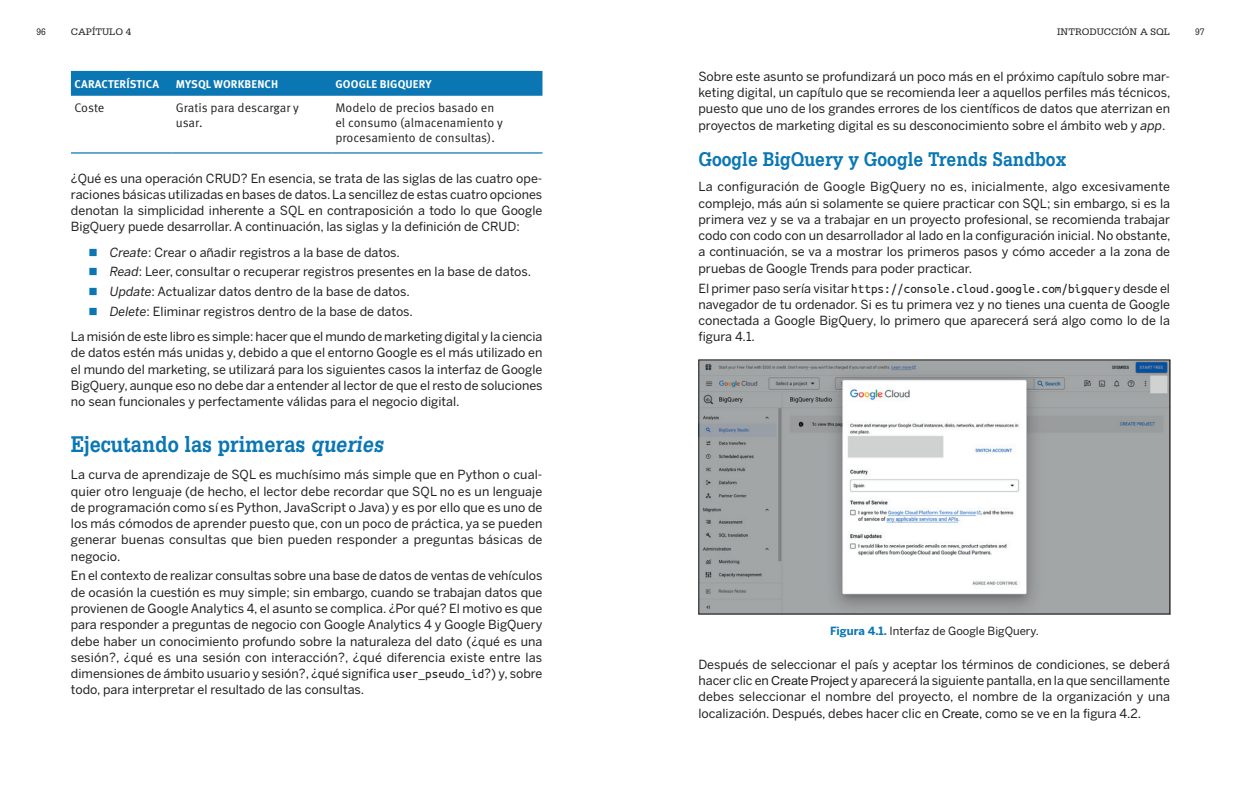
<style>
.page{position:relative;width:1241px;height:798px;background:#fff}
.page>*{position:absolute;margin:0;border:0;box-sizing:border-box;transform-origin:0 0}
.t1{font:700 24px "Serifa Std";color:#0a77b4;scale:.83 1}
.t2{font:700 21px "Serifa Std";color:#0a77b4;scale:.83 1}
.t3{font:13.12px "Ubuntu Mono";color:#231f20}
.t4{font:12.5px/16.2px "Benton Sans";color:#231f20;text-align:justify}
.t5{font:12.5px/15px "Meta OT Norm";color:#231f20}
.t6{font:700 11.25px "Meta OT";letter-spacing:.01em;color:#fff}
.t7{font:11.25px "Benton Sans";color:#231f20}
.t8{font:10px "Serifa Std";color:#231f20}
.t9{font:10px "Serifa Std";color:#231f20;scale:.85 1}
.s1{color:#0a77b4}
.s2{font-style:italic}
.s3{font-family:"Ubuntu Mono";font-size:13.12px}
.s4{font-family:"Benton Sans";font-size:12.5px}
.s5{font-weight:700;color:#0a77b4}
.s6{font-family:"Arial MT Std"}
</style>
<div class="page">
<div style="left:71px;top:71px;width:471px;height:25px;background:#0a77b4"></div>
<hr style="left:71px;top:152px;width:101px;height:1px;background:#0a77b4">
<hr style="left:172px;top:152px;width:160px;height:1px;background:#0a77b4">
<hr style="left:332px;top:152px;width:210px;height:1px;background:#0a77b4">
<img style="left:700px;top:361px;width:467px;height:251px">
<p class="t9" style="left:37px;top:26px;width:13px">96</p>
<p class="t8" style="left:71px;top:26px;width:62px">CAPÍTULO 4</p>
<p class="t8" style="left:1057px;top:26px;width:114px">INTRODUCCIÓN A SQL</p>
<p class="t9" style="left:1194px;top:26px;width:13px">97</p>
<p class="t6" style="left:74px;top:76px;width:86px">CARACTERÍSTICA</p>
<p class="t6" style="left:176px;top:76px;width:104px">MYSQL WORKBENCH</p>
<p class="t6" style="left:335px;top:76px;width:98px">GOOGLE BIGQUERY</p>
<p class="t5" style="left:74px;top:101px;width:31px">Coste</p>
<p class="t5" style="left:176px;top:101px;width:124px">Gratis para descargar y usar.</p>
<p class="t5" style="left:335px;top:101px;width:169px">Modelo de precios basado en el consumo (almacenamiento y procesamiento de consultas).</p>
<p class="t4" style="left:71px;top:170px;width:473px">¿Qué es una operación CRUD? En esencia, se trata de las siglas de las cuatro ope&shy;raciones básicas utilizadas en bases de datos. La sencillez de estas cuatro opciones denotan la simplicidad inherente a SQL en contraposición a todo lo que Google BigQuery puede desarrollar. A continuación, las siglas y la definición de CRUD:</p>
<p class="t4" style="left:89px;top:243px;width:313px"><span class="s1">■</span> <span class="s2">Create</span>: Crear o añadir registros a la base de datos.</p>
<p class="t4" style="left:89px;top:263px;width:444px"><span class="s1">■</span> <span class="s2">Read</span>: Leer, consultar o recuperar registros presentes en la base de datos.</p>
<p class="t4" style="left:89px;top:283px;width:322px"><span class="s1">■</span> <span class="s2">Update</span>: Actualizar datos dentro de la base de datos.</p>
<p class="t4" style="left:71px;top:298px;width:473px;line-height:25.1px;text-indent:18px"><span class="s1">■</span> <span class="s2">Delete</span>: Eliminar registros dentro de la base de datos.<br>La misión de este libro es simple: hacer que el mundo de marketing digital y la ciencia</p>
<p class="t4" style="left:71px;top:344px;width:473px">de datos estén más unidas y, debido a que el entorno Google es el más utilizado en el mundo del marketing, se utilizará para los siguientes casos la interfaz de Google BigQuery, aunque eso no debe dar a entender al lector de que el resto de soluciones no sean funcionales y perfectamente válidas para el negocio digital.</p>
<h1 class="t1" style="left:71px;top:430px;width:382px">Ejecutando las primeras queries</h1>
<p class="t4" style="left:71px;top:466px;width:473px">La curva de aprendizaje de SQL es muchísimo más simple que en Python o cual&shy;quier otro lenguaje (de hecho, el lector debe recordar que SQL no es un lenguaje de programación como sí es Python, JavaScript o Java) y es por ello que es uno de los más cómodos de aprender puesto que, con un poco de práctica, ya se pueden generar buenas consultas que bien pueden responder a preguntas básicas de negocio.</p>
<p class="t4" style="left:71px;top:567px;width:473px">En el contexto de realizar consultas sobre una base de datos de ventas de vehículos de ocasión la cuestión es muy simple; sin embargo, cuando se trabajan datos que provienen de Google Analytics 4, el asunto se complica. ¿Por qué? El motivo es que para responder a preguntas de negocio con Google Analytics 4 y Google BigQuery debe haber un conocimiento profundo sobre la naturaleza del dato (¿qué es una sesión?, ¿qué es una sesión con interacción?, ¿qué diferencia existe entre las dimensiones de ámbito usuario y sesión?, ¿qué significa <span class="s3">user_pseudo_id</span>?) y, sobre todo, para interpretar el resultado de las consultas.</p>
<p class="t4" style="left:698px;top:68px;width:473px">Sobre este asunto se profundizará un poco más en el próximo capítulo sobre mar&shy;keting digital, un capítulo que se recomienda leer a aquellos perfiles más técnicos, puesto que uno de los grandes errores de los científicos de datos que aterrizan en proyectos de marketing digital es su desconocimiento sobre el ámbito web y <span class="s2">app</span>.</p>
<h2 class="t2" style="left:698px;top:147px;width:444px">Google BigQuery y Google Trends Sandbox</h2>
<p class="t4" style="left:698px;top:178px;width:473px">La configuración de Google BigQuery no es, inicialmente, algo excesivamente complejo, más aún si solamente se quiere practicar con SQL; sin embargo, si es la primera vez y se va a trabajar en un proyecto profesional, se recomienda trabajar codo con codo con un desarrollador al lado en la configuración inicial. No obstante, a continuación, se va a mostrar los primeros pasos y cómo acceder a la zona de pruebas de Google Trends para poder practicar.</p>
<p class="t3" style="left:698px;top:281px;width:473px"><span class="s4">El primer paso sería visitar</span> https://console.cloud.google.com/bigquery <span class="s4">desde el</span></p>
<p class="t4" style="left:698px;top:296px;width:473px">navegador de tu ordenador. Si es tu primera vez y no tienes una cuenta de Google conectada a Google BigQuery, lo primero que aparecerá será algo como lo de la figura 4.1.</p>
<p class="t7" style="left:829px;top:624px;width:210px"><span class="s5">Figura 4.1.</span> Interfaz de Google BigQuery.</p>
<p class="t4" style="left:698px;top:655px;width:473px">Después de seleccionar el país y aceptar los términos de condiciones, se deberá hacer clic en <span class="s6">Create Project</span> y aparecerá la siguiente pantalla, en la que sencillamente debes seleccionar el nombre del proyecto, el nombre de la organización y una localización. Después, debes hacer clic en <span class="s6">Create</span>, como se ve en la figura 4.2.</p>
</div>
